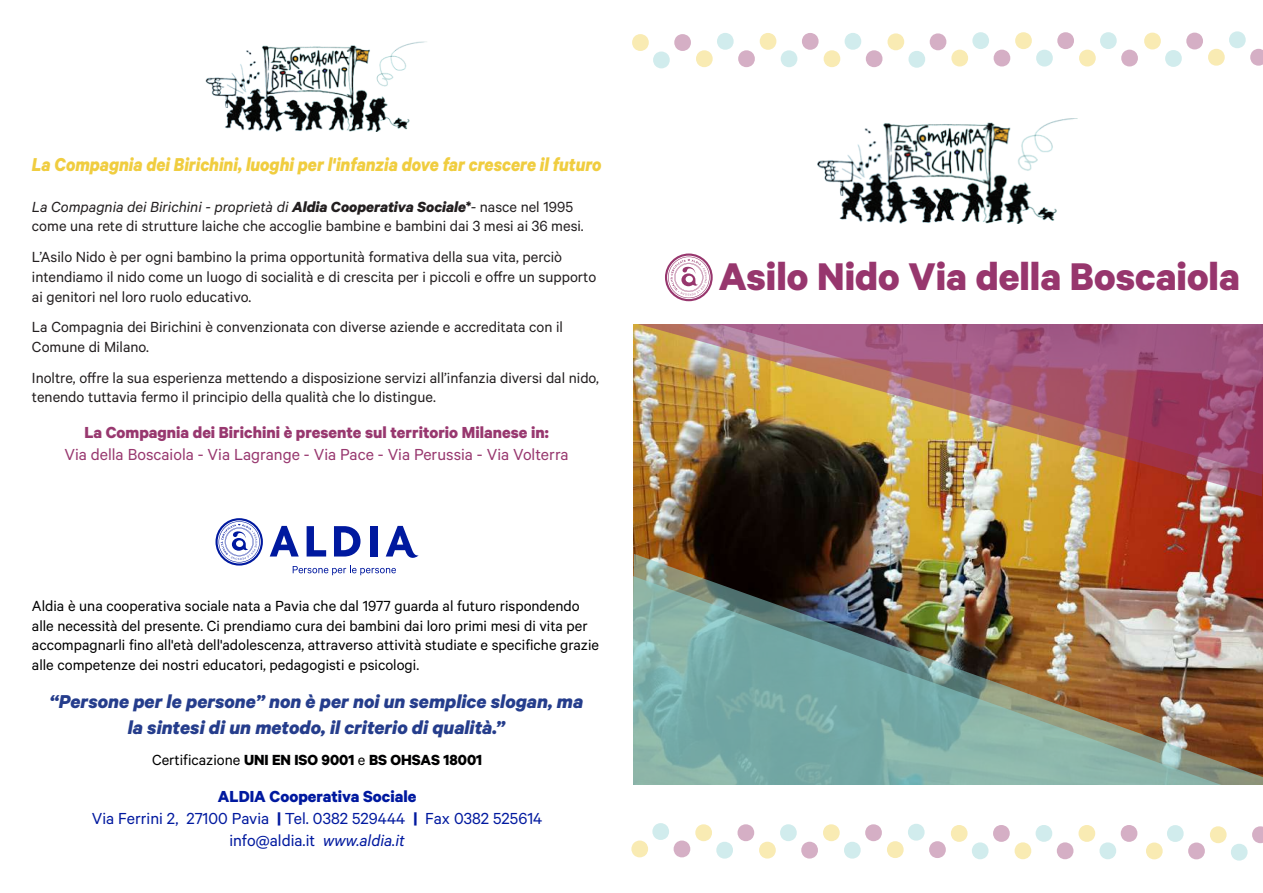
<style>
.page{position:relative;width:1263px;height:893px;background:#fff}
.page>*{position:absolute;margin:0;border:0;box-sizing:border-box;transform-origin:0 0}
.t1{font:700 90.15px "Calibre";color:#97366d}
.t2{font:700 43.5px "Calibre";color:#97366d}
.t3{font:italic 700 21px/25.2px "Calibre";color:#253d8c;text-align:center}
.t4{font:italic 700 21px "Calibre";color:#f0cd40;scale:.9 1}
.t5{font:18px/21.9px "Calibre";color:#00199f;text-align:center}
.t6{font:18px "Calibre";color:#98386f}
.t7{font:700 18px "Calibre";color:#98386f}
.t8{font:16.5px/19.8px "Calibre";color:#231f20}
.t9{font:16.5px/19.8px "Calibre";color:#000001}
.t10{font:700 16.5px "Calibre";color:#000001}
.s1{color:#8cd1d2}
.s2{color:#f0cd40}
.s3{font-style:italic}
.s4{font-weight:700;font-style:italic}
.s5{font-weight:400}
.s6{font-weight:700}
</style>
<div class="page">
<svg style="left:215px;top:518px;width:48px;height:48px"></svg>
<svg style="left:293px;top:566px;width:103px;height:9px"></svg>
<svg style="left:270px;top:526px;width:29px;height:30px"></svg>
<svg style="left:307px;top:526px;width:19px;height:30px"></svg>
<svg style="left:334px;top:526px;width:26px;height:30px"></svg>
<div style="left:370px;top:526px;width:7px;height:30px;background:#00199f"></div>
<svg style="left:386px;top:526px;width:32px;height:32px"></svg>
<img style="left:205px;top:41px;width:222px;height:90px">
<img style="left:634px;top:324px;width:629px;height:230px">
<img style="left:634px;top:554px;width:629px;height:231px">
<img style="left:634px;top:573px;width:616px;height:212px">
<img style="left:635px;top:324px;width:628px;height:172px">
<img style="left:660px;top:324px;width:603px;height:157px">
<img style="left:817px;top:118px;width:261px;height:106px">
<svg style="left:665px;top:253px;width:48px;height:48px"></svg>
<h1 class="t1" style="left:630px;top:-33px;width:640px">.<span class="s1">.</span><span class="s2">.</span> .<span class="s1">.</span>. <span class="s2">.</span><sup>.</sup><span class="s2">.</span> .<sup>.</sup><span class="s2">.</span> .<span class="s1">.</span><span class="s2">.</span> .<span class="s1">.</span>. <span class="s2">.</span><sup>.</sup><span class="s2">.</span> .<sup>.</sup><span class="s2">.</span> .<span class="s1">.</span><span class="s2">.</span> .<sup>.</sup><span class="s2">.</span></h1>
<p class="t4" style="left:32px;top:151px;width:634px">La Compagnia dei Birichini, luoghi per l'infanzia dove far crescere il futuro</p>
<p class="t8" style="left:32px;top:196px;width:553px"><span class="s3">La Compagnia dei Birichini - proprietà di</span> <span class="s4">Aldia Cooperativa Sociale*</span><span class="s3">-</span> nasce nel 1995 come una rete di strutture laiche che accoglie bambine e bambini dai 3 mesi ai 36 mesi.</p>
<p class="t8" style="left:32px;top:246px;width:566px">L’Asilo Nido è per ogni bambino la prima opportunità formativa della sua vita, perciò intendiamo il nido come un luogo di socialità e di crescita per i piccoli e offre un supporto ai genitori nel loro ruolo educativo.</p>
<p class="t8" style="left:32px;top:317px;width:533px">La Compagnia dei Birichini è convenzionata con diverse aziende e accreditata con il<br>Comune di Milano.</p>
<p class="t8" style="left:32px;top:367px;width:569px">Inoltre, offre la sua esperienza mettendo a disposizione servizi all’infanzia diversi dal nido, tenendo tuttavia fermo il principio della qualità che lo distingue.</p>
<p class="t7" style="left:84px;top:422px;width:466px">La Compagnia dei Birichini è presente sul territorio Milanese in:</p>
<p class="t6" style="left:64px;top:444px;width:506px">Via della Boscaiola - Via Lagrange - Via Pace - Via Perussia - Via Volterra</p>
<h2 class="t2" style="left:719px;top:250px;width:523px">Asilo Nido Via della Boscaiola</h2>
<p class="t9" style="left:32px;top:595px;width:569px">Aldia è una cooperativa sociale nata a Pavia che dal 1977 guarda al futuro rispondendo alle necessità del presente. Ci prendiamo cura dei bambini dai loro primi mesi di vita per accompagnarli fino all'età dell'adolescenza, attraverso attività studiate e specifiche grazie alle competenze dei nostri educatori, pedagogisti e psicologi.</p>
<p class="t3" style="left:50px;top:688px;width:535px">“Persone per le persone” non è per noi un semplice slogan, ma la sintesi di un metodo, il criterio di qualità.”</p>
<p class="t10" style="left:152px;top:749px;width:332px"><span class="s5">Certificazione</span> UNI EN ISO 9001 <span class="s5">e</span> BS OHSAS 18001</p>
<p class="t5" style="left:92px;top:785px;width:452px"><span class="s6">ALDIA Cooperativa Sociale<br></span>Via Ferrini 2, 27100 Pavia <span class="s6">|</span> Tel. 0382 529444 <span class="s6">|</span> Fax 0382 525614 info@aldia.it <span class="s3">www.aldia.it</span></p>
</div>
